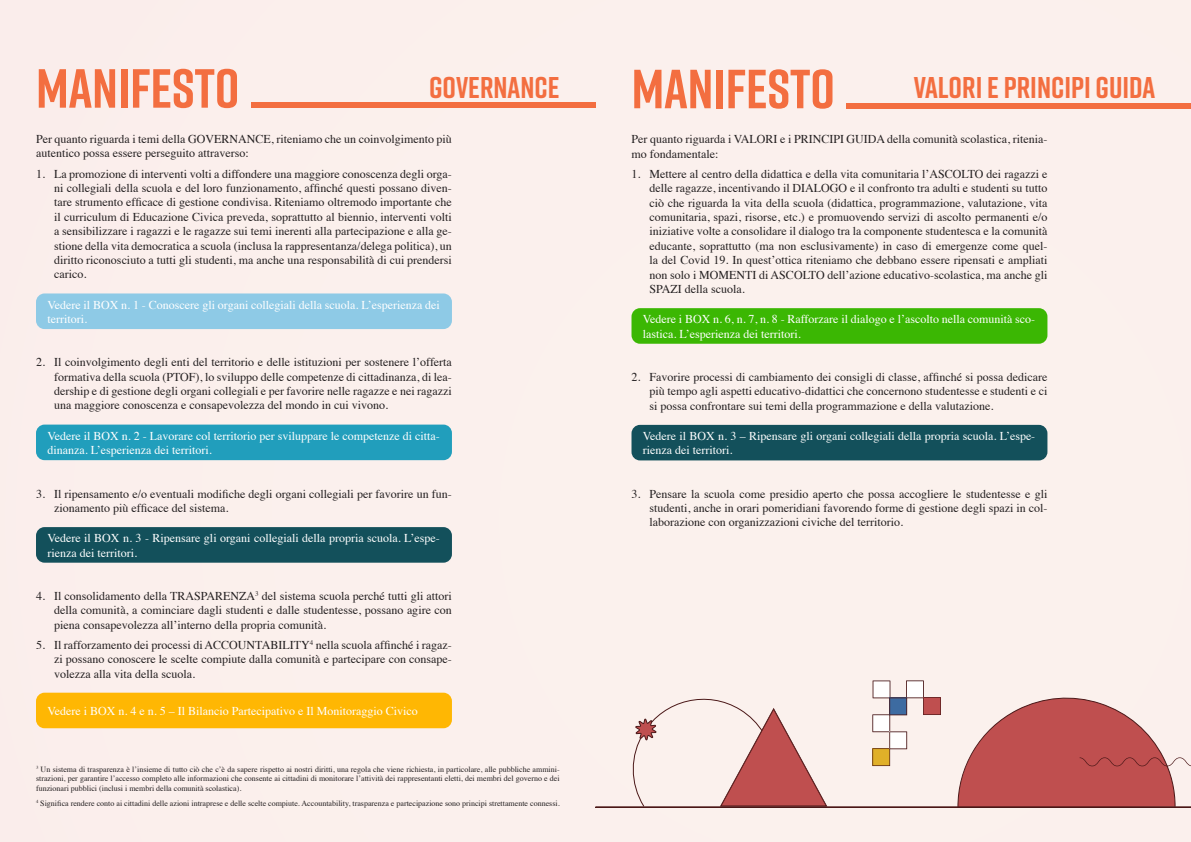
<style>
.page{position:relative;width:1191px;height:842px;background:#fbf0ed}
.page>*{position:absolute;margin:0;border:0;box-sizing:border-box;transform-origin:0 0}
.t1{font:700 55px "Rift";color:#f36e40}
.t2{font:700 30px "Rift";color:#f36e40}
.t3{font:12px/14.4px "Times";color:#231f20;text-align:justify}
.t4{font:12px/14.4px "Times";color:#fff}
.t5{font:8px/9.6px "Times";color:#231f20;text-align:justify}
</style>
<div class="page">
<div style="left:251px;top:103px;width:344px;height:5px;background:#f36e40"></div>
<div style="left:36px;top:293px;width:416px;height:36px;background:#8ecae6;border-radius:9px"></div>
<div style="left:36px;top:425px;width:416px;height:35px;background:#219ebc;border-radius:9px"></div>
<div style="left:36px;top:527px;width:416px;height:36px;background:#13505b;border-radius:9px"></div>
<div style="left:36px;top:693px;width:416px;height:35px;background:#ffb703;border-radius:9px"></div>
<div style="left:631px;top:308px;width:416px;height:36px;background:#3bb703;border-radius:9px"></div>
<div style="left:631px;top:425px;width:416px;height:35px;background:#13505b;border-radius:9px"></div>
<svg style="left:595px;top:680px;width:596px;height:128px"></svg>
<div style="left:846px;top:103px;width:345px;height:5px;background:#f36e40"></div>
<p class="t1" style="left:36px;top:49px;width:205px">MANIFESTO</p>
<p class="t2" style="left:429px;top:66px;width:132px">GOVERNANCE</p>
<p class="t3" style="left:36px;top:131px;width:417px">Per quanto riguarda i temi della GOVERNANCE, riteniamo che un coinvolgimento più autentico possa essere perseguito attraverso:</p>
<p class="t3" style="left:54px;top:165px;width:399px;text-indent:-18px">1. La promozione di interventi volti a diffondere una maggiore conoscenza degli orga&shy;ni collegiali della scuola e del loro funzionamento, affinché questi possano diven&shy;tare strumento efficace di gestione condivisa. Riteniamo oltremodo importante che il curriculum di Educazione Civica preveda, soprattutto al biennio, interventi volti a sensibilizzare i ragazzi e le ragazze sui temi inerenti alla partecipazione e alla ge&shy;stione della vita democratica a scuola (inclusa la rappresentanza/delega politica), un diritto riconosciuto a tutti gli studenti, ma anche una responsabilità di cui prendersi carico.</p>
<p class="t4" style="left:47px;top:296px;width:394px">Vedere il BOX n. 1 - Conoscere gli organi collegiali della scuola. L’esperienza dei territori.</p>
<p class="t3" style="left:54px;top:354px;width:399px;text-indent:-18px">2. Il coinvolgimento degli enti del territorio e delle istituzioni per sostenere l’offerta formativa della scuola (PTOF), lo sviluppo delle competenze di cittadinanza, di lea&shy;dership e di gestione degli organi collegiali e per favorire nelle ragazze e nei ragazzi una maggiore conoscenza e consapevolezza del mondo in cui vivono.</p>
<p class="t4" style="left:47px;top:427px;width:394px">Vedere il BOX n. 2 - Lavorare col territorio per sviluppare le competenze di citta&shy;dinanza. L’esperienza dei territori.</p>
<p class="t3" style="left:54px;top:485px;width:399px;text-indent:-18px">3. Il ripensamento e/o eventuali modifiche degli organi collegiali per favorire un fun&shy;zionamento più efficace del sistema.</p>
<p class="t4" style="left:47px;top:530px;width:394px">Vedere il BOX n. 3 - Ripensare gli organi collegiali della propria scuola. L’espe&shy;rienza dei territori.</p>
<p class="t3" style="left:54px;top:587px;width:399px;text-indent:-18px">4. Il consolidamento della TRASPARENZA<sup>3</sup> del sistema scuola perché tutti gli attori della comunità, a cominciare dagli studenti e dalle studentesse, possano agire con piena consapevolezza all’interno della propria comunità.</p>
<p class="t3" style="left:54px;top:636px;width:399px;text-indent:-18px">5. Il rafforzamento dei processi di ACCOUNTABILITY<sup>4</sup> nella scuola affinché i ragaz&shy;zi possano conoscere le scelte compiute dalla comunità e partecipare con consape&shy;volezza alla vita della scuola.</p>
<p class="t4" style="left:47px;top:703px;width:372px">Vedere i BOX n. 4 e n. 5 – Il Bilancio Partecipativo e Il Monitoraggio Civico</p>
<p class="t5" style="left:36px;top:763px;width:525px"><sup>3</sup> Un sistema di trasparenza è l’insieme di tutto ciò che c’è da sapere rispetto ai nostri diritti, una regola che viene richiesta, in particolare, alle pubbliche ammini&shy;strazioni, per garantire l’accesso completo alle informazioni che consente ai cittadini di monitorare l’attività dei rappresentanti eletti, dei membri del governo e dei funzionari pubblici (inclusi i membri della comunità scolastica).</p>
<p class="t5" style="left:36px;top:798px;width:525px"><sup>4</sup> Significa rendere conto ai cittadini delle azioni intraprese e delle scelte compiute. Accountability, trasparenza e partecipazione sono principi strettamente connessi.</p>
<p class="t1" style="left:631px;top:50px;width:205px">MANIFESTO</p>
<p class="t2" style="left:914px;top:66px;width:243px">VALORI E PRINCIPI GUIDA</p>
<p class="t3" style="left:631px;top:131px;width:417px">Per quanto riguarda i VALORI e i PRINCIPI GUIDA della comunità scolastica, ritenia&shy;mo fondamentale:</p>
<p class="t3" style="left:649px;top:165px;width:399px;text-indent:-18px">1. Mettere al centro della didattica e della vita comunitaria l’ASCOLTO dei ragazzi e delle ragazze, incentivando il DIALOGO e il confronto tra adulti e studenti su tutto ciò che riguarda la vita della scuola (didattica, programmazione, valutazione, vita comunitaria, spazi, risorse, etc.) e promuovendo servizi di ascolto permanenti e/o iniziative volte a consolidare il dialogo tra la componente studentesca e la comunità educante, soprattutto (ma non esclusivamente) in caso di emergenze come quel&shy;la del Covid 19. In quest’ottica riteniamo che debbano essere ripensati e ampliati non solo i MOMENTI di ASCOLTO dell’azione educativo-scolastica, ma anche gli SPAZI della scuola.</p>
<p class="t4" style="left:643px;top:311px;width:394px">Vedere i BOX n. 6, n. 7, n. 8 - Rafforzare il dialogo e l’ascolto nella comunità sco&shy;lastica. L’esperienza dei territori.</p>
<p class="t3" style="left:649px;top:369px;width:399px;text-indent:-18px">2. Favorire processi di cambiamento dei consigli di classe, affinché si possa dedicare più tempo agli aspetti educativo-didattici che concernono studentesse e studenti e ci si possa confrontare sui temi della programmazione e della valutazione.</p>
<p class="t4" style="left:643px;top:428px;width:394px">Vedere il BOX n. 3 – Ripensare gli organi collegiali della propria scuola. L’espe&shy;rienza dei territori.</p>
<p class="t3" style="left:649px;top:485px;width:399px;text-indent:-18px">3. Pensare la scuola come presidio aperto che possa accogliere le studentesse e gli studenti, anche in orari pomeridiani favorendo forme di gestione degli spazi in col&shy;laborazione con organizzazioni civiche del territorio.</p>
</div>
